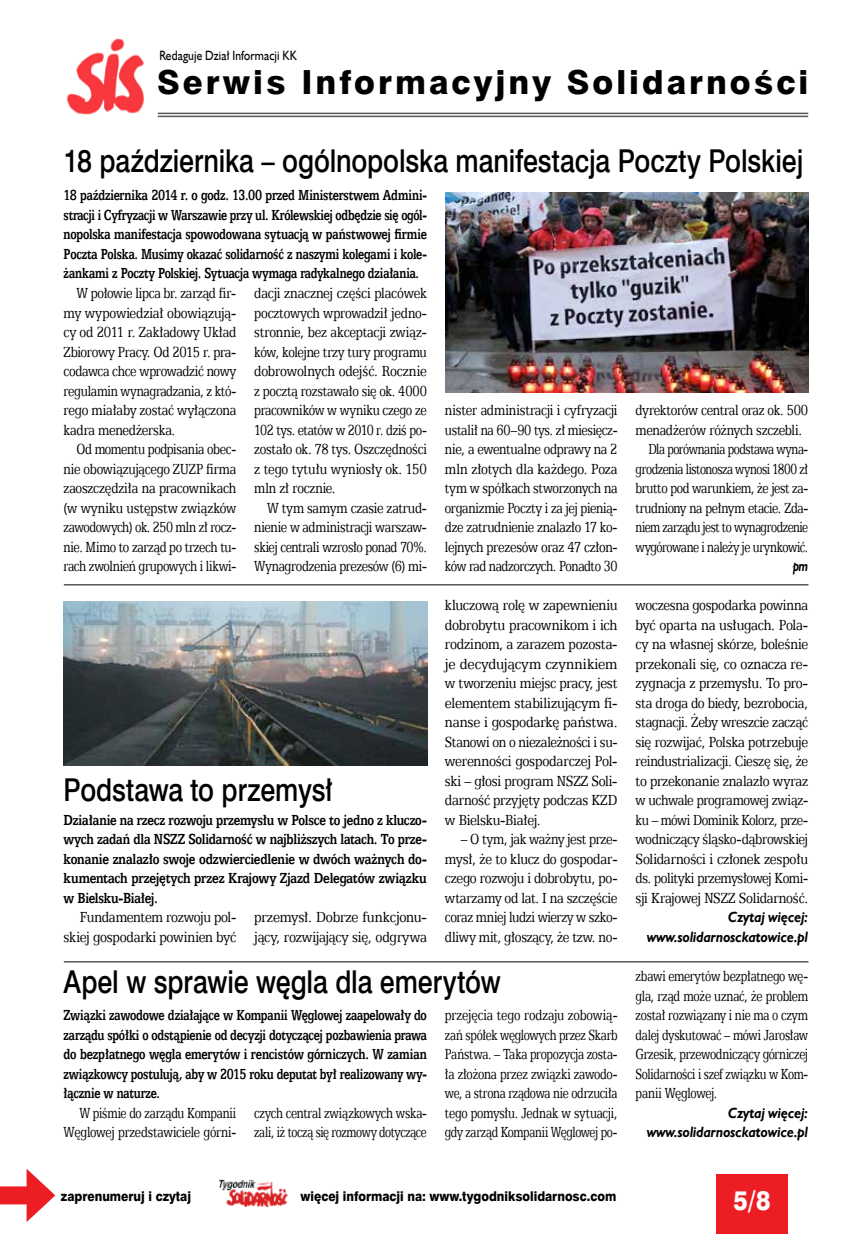
<style>
.page{position:relative;width:851px;height:1234px;background:#fff}
.page>*{position:absolute;margin:0;border:0;box-sizing:border-box;transform-origin:0 0}
.t1{font:33.3px "Swis 721 Hv EU";letter-spacing:.09em;color:#000}
.t2{font:31.5px "Swis 721 Md EU";letter-spacing:-.005em;color:#000;scale:.85 1}
.t3{font:27px "Swis 721 Hv EU";color:#fff;scale:.9 1}
.t4{font:16.5px/19.5px "Egyptian 505 EU";letter-spacing:-.025em;color:#000;text-align:justify;scale:.82 1}
.t5{font:700 16.5px/19.5px "Egyptian 505 EU";letter-spacing:-.015em;color:#000;text-align:justify;scale:.75 1}
.t6{font:16.5px/19.5px "Egyptian 505 EU";letter-spacing:-.025em;color:#000;text-align:justify;scale:.78 1}
.t7{font:16.5px/19.5px "Egyptian 505 EU";letter-spacing:-.025em;color:#000;text-align:justify;scale:.85 1}
.t8{font:16.5px/19.5px "Egyptian 505 EU";letter-spacing:-.025em;color:#000;text-align:justify;scale:.8 1}
.t9{font:16.5px/19.5px "Egyptian 505 EU";letter-spacing:-.025em;color:#000;text-align:justify;scale:.81 1}
.t10{font:16.5px/19.5px "Egyptian 505 EU";letter-spacing:-.025em;color:#000;scale:.75 1}
.t11{font:700 16.5px/19.5px "Egyptian 505 EU";letter-spacing:-.015em;color:#000;text-align:justify;scale:.8 1}
.t12{font:16.5px/19.5px "Egyptian 505 EU";letter-spacing:-.025em;color:#000;text-align:justify;scale:.79 1}
.t13{font:16.5px "Egyptian 505 EU";letter-spacing:-.025em;color:#000;scale:.73 1}
.t14{font:16.5px/19.5px "Egyptian 505 EU";letter-spacing:-.025em;color:#000;text-align:right;scale:.74 1}
.t15{font:16.5px "Egyptian 505 EU";letter-spacing:-.025em;color:#000;scale:.76 1}
.t16{font:16.5px/19.5px "Egyptian 505 EU";letter-spacing:-.025em;color:#000;scale:.86 1}
.t17{font:16.5px/19.5px "Egyptian 505 EU";letter-spacing:-.025em;color:#000;text-align:right;scale:.83 1}
.t18{font:italic 700 15px/19.5px "Humanst 521 EU";color:#000;text-align:right;scale:.9 1}
.t19{font:italic 700 15px "Humanst 521 EU";color:#000;scale:.75 1}
.t20{font:13.5px "Swis 721 Hv EU";color:#000;scale:.9 1}
.t21{font:13.5px "Humanst 521 EU";letter-spacing:.015em;color:#000;scale:.85 1}
</style>
<div class="page">
<div style="left:716px;top:1174px;width:72px;height:59px;background:#ed1d24"></div>
<img style="left:219px;top:1179px;width:69px;height:27px">
<div style="left:0;top:1186px;width:38px;height:18px;background:#ed1d24"></div>
<svg style="left:27px;top:1169px;width:28px;height:52px"></svg>
<img style="left:66px;top:38px;width:78px;height:77px">
<hr style="left:158px;top:113px;width:650px;height:1px;background:#58595b">
<hr style="left:158px;top:116px;width:650px;height:1px;background:#58595b">
<img style="left:445px;top:193px;width:363px;height:199px">
<img style="left:64px;top:601px;width:363px;height:164px">
<hr style="left:64px;top:584px;width:744px;height:1px;background:#000">
<hr style="left:64px;top:961px;width:744px;height:1px;background:#000">
<p class="t21" style="left:159px;top:47px;width:163px">Redaguje Dział Informacji KK</p>
<h1 class="t1" style="left:157px;top:62px;width:652px">Serwis Informacyjny Solidarności</h1>
<h2 class="t2" style="left:64px;top:141px;width:871px">18 października – ogólnopolska manifestacja Poczty Polskiej</h2>
<p class="t5" style="left:64px;top:185px;width:486px">18 października 2014 r. o godz. 13.00 przed Ministerstwem Admini&shy;stracji i Cyfryzacji w Warszawie przy ul. Królewskiej odbędzie się ogól&shy;nopolska manifestacja spowodowana sytuacją w państwowej firmie Poczta Polska. Musimy okazać solidarność z naszymi kolegami i kole&shy;żankami z Poczty Polskiej. Sytuacja wymaga radykalnego działania.</p>
<p class="t12" style="left:64px;top:283px;width:220px;text-indent:13px">W połowie lipca br. zarząd fir&shy;my wypowiedział obowiązują&shy;cy od 2011 r. Zakładowy Układ Zbiorowy Pracy. Od 2015 r. pra&shy;codawca chce wprowadzić nowy regulamin wynagradzania, z któ&shy;rego miałaby zostać wyłączona kadra menedżerska.</p>
<p class="t6" style="left:64px;top:439px;width:223px;text-indent:13px">Od momentu podpisania obec&shy;nie obowiązującego ZUZP firma zaoszczędziła na pracownikach (w wyniku ustępstw związków zawodowych) ok. 250 mln zł rocz&shy;nie. Mimo to zarząd po trzech tu&shy;rach zwolnień grupowych i likwi-</p>
<p class="t4" style="left:254px;top:283px;width:212px">dacji znacznej części placówek pocztowych wprowadził jedno&shy;stronnie, bez akceptacji związ&shy;ków, kolejne trzy tury programu dobrowolnych odejść. Rocznie z pocztą rozstawało się ok. 4000 pracowników w wyniku czego ze 102 tys. etatów w 2010 r. dziś po&shy;zostało ok. 78 tys. Oszczędności z tego tytułu wyniosły ok. 150 mln zł rocznie.</p>
<p class="t8" style="left:254px;top:497px;width:217px;text-indent:13px">W tym samym czasie zatrud&shy;nienie w administracji warszaw&shy;skiej centrali wzrosło ponad 70%.<br>Wynagrodzenia prezesów (6) mi-</p>
<p class="t9" style="left:445px;top:400px;width:215px">nister administracji i cyfryzacji ustalił na 60–90 tys. zł miesięcz&shy;nie, a ewentualne odprawy na 2 mln złotych dla każdego. Poza tym w spółkach stworzonych na organizmie Poczty i za jej pienią&shy;dze zatrudnienie znalazło 17 ko&shy;lejnych prezesów oraz 47 człon&shy;ków rad nadzorczych. Ponadto 30</p>
<p class="t12" style="left:635px;top:400px;width:220px">dyrektorów central oraz ok. 500</p>
<p class="t8" style="left:635px;top:419px;width:209px">menadżerów różnych szczebli.</p>
<p class="t13" style="left:648px;top:439px;width:220px">Dla porównania podstawa wyna-</p>
<p class="t13" style="left:635px;top:459px;width:238px">grodzenia listonosza wynosi 1800 zł</p>
<p class="t15" style="left:635px;top:478px;width:229px">brutto pod warunkiem, że jest za-</p>
<p class="t15" style="left:635px;top:498px;width:229px">trudniony na pełnym etacie. Zda-</p>
<p class="t13" style="left:635px;top:517px;width:238px">niem zarządu jest to wynagrodzenie</p>
<p class="t14" style="left:635px;top:536px;width:235px">wygórowane i należy je urynkowić.</p>
<p class="t19" style="left:792px;top:556px;width:22px">pm</p>
<h2 class="t2" style="left:64px;top:770px;width:318px">Podstawa to przemysł</h2>
<p class="t11" style="left:64px;top:809px;width:455px">Działanie na rzecz rozwoju przemysłu w Polsce to jedno z kluczo&shy;wych zadań dla NSZZ Solidarność w najbliższych latach. To prze&shy;konanie znalazło swoje odzwierciedlenie w dwóch ważnych do&shy;kumentach przejętych przez Krajowy Zjazd Delegatów związku w Bielsku-Białej.</p>
<p class="t17" style="left:64px;top:907px;width:209px">Fundamentem rozwoju pol&shy;skiej gospodarki powinien być</p>
<p class="t16" style="left:254px;top:907px;width:202px">przemysł. Dobrze funkcjonu&shy;jący, rozwijający się, odgrywa</p>
<p class="t7" style="left:445px;top:595px;width:204px">kluczową rolę w zapewnieniu dobrobytu pracownikom i ich rodzinom, a zarazem pozosta&shy;je decydującym czynnikiem w tworzeniu miejsc pracy, jest elementem stabilizującym fi&shy;nanse i gospodarkę państwa.<br>Stanowi on o niezależności i su&shy;werenności gospodarczej Pol&shy;ski – głosi program NSZZ Soli&shy;darność przyjęty podczas KZD w Bielsku-Białej.</p>
<p class="t8" style="left:445px;top:829px;width:217px;text-indent:16px">– O tym, jak ważny jest prze&shy;mysł, że to klucz do gospodar&shy;czego rozwoju i dobrobytu, po&shy;wtarzamy od lat. I na szczęście coraz mniej ludzi wierzy w szko&shy;dliwy mit, głoszący, że tzw. no-</p>
<h2 class="t2" style="left:64px;top:962px;width:515px">Apel w sprawie węgla dla emerytów</h2>
<p class="t5" style="left:64px;top:1004px;width:486px">Związki zawodowe działające w Kompanii Węglowej zaapelowały do zarządu spółki o odstąpienie od decyzji dotyczącej pozbawienia prawa do bezpłatnego węgla emerytów i rencistów górniczych. W zamian związkowcy postulują, aby w 2015 roku deputat był realizowany wy&shy;łącznie w naturze.</p>
<p class="t14" style="left:64px;top:1102px;width:235px">W piśmie do zarządu Kompanii<br>Węglowej przedstawiciele górni-</p>
<p class="t10" style="left:254px;top:1102px;width:232px">czych central związkowych wska&shy;zali, iż toczą się rozmowy dotyczące</p>
<p class="t6" style="left:445px;top:1004px;width:223px">przejęcia tego rodzaju zobowią&shy;zań spółek węglowych przez Skarb Państwa. – Taka propozycja zosta&shy;ła złożona przez związki zawodo&shy;we, a strona rządowa nie odrzuciła tego pomysłu. Jednak w sytuacji, gdy zarząd Kompanii Węglowej po-</p>
<p class="t4" style="left:635px;top:595px;width:212px">woczesna gospodarka powinna być oparta na usługach. Pola&shy;cy na własnej skórze, boleśnie przekonali się, co oznacza re&shy;zygnacja z przemysłu. To pro&shy;sta droga do biedy, bezrobocia, stagnacji. Żeby wreszcie zacząć się rozwijać, Polska potrzebuje reindustrializacji. Cieszę się, że to przekonanie znalazło wyraz w uchwale programowej związ&shy;ku – mówi Dominik Kolorz, prze&shy;wodniczący śląsko-dąbrowskiej Solidarności i członek zespołu ds. polityki przemysłowej Komi&shy;sji Krajowej NSZZ Solidarność.</p>
<p class="t18" style="left:647px;top:907px;width:180px">Czytaj więcej: www.solidarnosckatowice.pl</p>
<p class="t10" style="left:635px;top:965px;width:232px;text-align:justify">zbawi emerytów bezpłatnego wę&shy;gla, rząd może uznać, że problem został rozwiązany i nie ma o czym dalej dyskutować – mówi Jarosław Grzesik, przewodniczący górniczej Solidarności i szef związku w Kom&shy;panii Węglowej.</p>
<p class="t18" style="left:647px;top:1102px;width:180px">Czytaj więcej: www.solidarnosckatowice.pl</p>
<p class="t20" style="left:61px;top:1187px;width:146px">zaprenumeruj i czytaj</p>
<p class="t20" style="left:300px;top:1187px;width:352px">więcej informacji na: www.tygodniksolidarnosc.com</p>
<h3 class="t3" style="left:733px;top:1183px;width:42px">5/8</h3>
</div>
